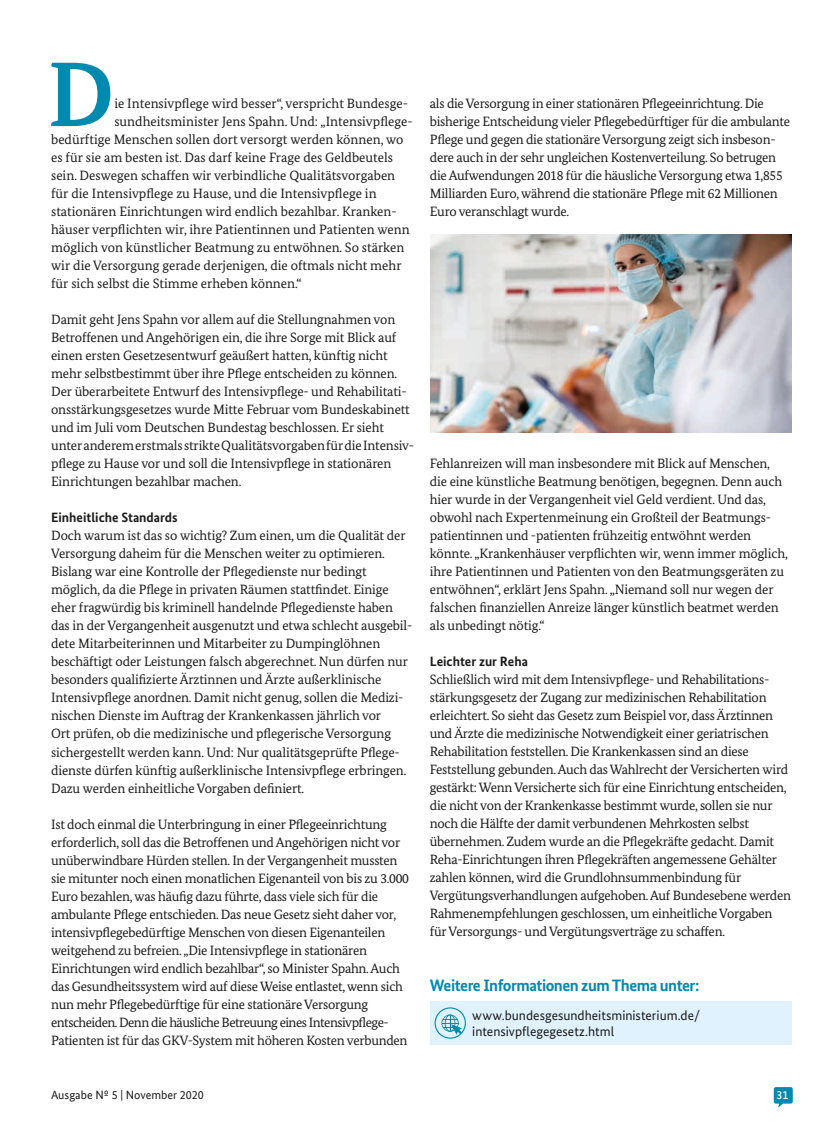
<style>
.page{position:relative;width:834px;height:1132px;background:#fff}
.page>*{position:absolute;margin:0;border:0;box-sizing:border-box;transform-origin:0 0}
.t1{font:700 91.8px "Bundes Serif";color:#008ab0}
.t2{font:700 16.5px "Bundes Sans";letter-spacing:-.03em;color:#008ab0}
.t3{font:13.5px/18px "Bundes Serif";letter-spacing:-.015em;color:#1b1a19}
.t4{font:13.5px/16.2px "Bundes Sans";color:#1b1a19}
.t5{font:700 13.5px "Bundes Sans";color:#1b1a19}
.t6{font:12px "Bundes Sans";color:#1b1a19}
.t7{font:500 12px "Bundes Sans";color:#fff}
</style>
<div class="page">
<svg style="left:773px;top:1087px;width:19px;height:20px"></svg>
<div style="left:429px;top:1000px;width:362px;height:44px;background:#e0f2fd"></div>
<div style="left:434px;top:1007px;width:32px;height:31px;border:1px solid #008ab0;border-radius:50%"></div>
<svg style="left:441px;top:1014px;width:21px;height:20px"></svg>
<img style="left:430px;top:234px;width:361px;height:198px">
<p class="t1" style="left:48px;top:39px;width:68px">D</p>
<p class="t3" style="left:114px;top:94px;width:295px">ie Intensivpflege wird besser“, verspricht Bundesge-</p>
<p class="t3" style="left:114px;top:112px;width:300px">sundheitsminister Jens Spahn. Und: „Intensivpflege-</p>
<p class="t3" style="left:51px;top:130px;width:354px">bedürftige Menschen sollen dort versorgt werden können, wo</p>
<p class="t3" style="left:51px;top:148px;width:343px">es für sie am besten ist. Das darf keine Frage des Geldbeutels</p>
<p class="t3" style="left:51px;top:166px;width:345px">sein. Deswegen schaffen wir verbindliche Qualitätsvorgaben</p>
<p class="t3" style="left:51px;top:184px;width:327px">für die Intensivpflege zu Hause, und die Intensivpflege in</p>
<p class="t3" style="left:51px;top:202px;width:347px">stationären Einrichtungen wird endlich bezahlbar. Kranken-</p>
<p class="t3" style="left:51px;top:220px;width:360px">häuser verpflichten wir, ihre Patientinnen und Patienten wenn</p>
<p class="t3" style="left:51px;top:238px;width:354px">möglich von künstlicher Beatmung zu entwöhnen. So stärken</p>
<p class="t3" style="left:51px;top:256px;width:352px">wir die Versorgung gerade derjenigen, die oftmals nicht mehr</p>
<p class="t3" style="left:51px;top:274px;width:252px">für sich selbst die Stimme erheben können.“</p>
<p class="t3" style="left:51px;top:310px;width:364px">Damit geht Jens Spahn vor allem auf die Stellungnahmen von Betroffenen und Angehörigen ein, die ihre Sorge mit Blick auf einen ersten Gesetzesentwurf geäußert hatten, künftig nicht mehr selbstbestimmt über ihre Pflege entscheiden zu können.<br>Der überarbeitete Entwurf des Intensivpflege- und Rehabilitati&shy;onsstärkungsgesetzes wurde Mitte Februar vom Bundeskabinett und im Juli vom Deutschen Bundestag beschlossen. Er sieht unter anderem erstmals strikte Qualitätsvorgaben für die Intensiv&shy;pflege zu Hause vor und soll die Intensivpflege in stationären Einrichtungen bezahlbar machen.</p>
<h3 class="t5" style="left:51px;top:509px;width:128px">Einheitliche Standards</h3>
<p class="t3" style="left:51px;top:526px;width:362px">Doch warum ist das so wichtig? Zum einen, um die Qualität der Versorgung daheim für die Menschen weiter zu optimieren.<br>Bislang war eine Kontrolle der Pflegedienste nur bedingt möglich, da die Pflege in privaten Räumen stattfindet. Einige eher fragwürdig bis kriminell handelnde Pflegedienste haben das in der Vergangenheit ausgenutzt und etwa schlecht ausgebil&shy;dete Mitarbeiterinnen und Mitarbeiter zu Dumpinglöhnen beschäftigt oder Leistungen falsch abgerechnet. Nun dürfen nur besonders qualifizierte Ärztinnen und Ärzte außerklinische Intensivpflege anordnen. Damit nicht genug, sollen die Medizi&shy;nischen Dienste im Auftrag der Krankenkassen jährlich vor<br>Ort prüfen, ob die medizinische und pflegerische Versorgung sichergestellt werden kann. Und: Nur qualitätsgeprüfte Pflege&shy;dienste dürfen künftig außerklinische Intensivpflege erbringen.<br>Dazu werden einheitliche Vorgaben definiert.</p>
<p class="t3" style="left:51px;top:814px;width:359px">Ist doch einmal die Unterbringung in einer Pflegeeinrichtung erforderlich, soll das die Betroffenen und Angehörigen nicht vor unüberwindbare Hürden stellen. In der Vergangenheit mussten sie mitunter noch einen monatlichen Eigenanteil von bis zu 3.000<br>Euro bezahlen, was häufig dazu führte, dass viele sich für die ambulante Pflege entschieden. Das neue Gesetz sieht daher vor, intensivpflegebedürftige Menschen von diesen Eigenanteilen weitgehend zu befreien. „Die Intensivpflege in stationären Einrichtungen wird endlich bezahlbar“, so Minister Spahn. Auch das Gesundheitssystem wird auf diese Weise entlastet, wenn sich nun mehr Pflegebedürftige für eine stationäre Versorgung entscheiden. Denn die häusliche Betreuung eines Intensivpflege-Patienten ist für das GKV-System mit höheren Kosten verbunden</p>
<p class="t3" style="left:430px;top:94px;width:362px">als die Versorgung in einer stationären Pflegeeinrichtung. Die bisherige Entscheidung vieler Pflegebedürftiger für die ambulante Pflege und gegen die stationäre Versorgung zeigt sich insbeson&shy;dere auch in der sehr ungleichen Kostenverteilung. So betrugen die Aufwendungen 2018 für die häusliche Versorgung etwa 1,855<br>Milliarden Euro, während die stationäre Pflege mit 62 Millionen Euro veranschlagt wurde.</p>
<p class="t3" style="left:430px;top:454px;width:359px">Fehlanreizen will man insbesondere mit Blick auf Menschen, die eine künstliche Beatmung benötigen, begegnen. Denn auch hier wurde in der Vergangenheit viel Geld verdient. Und das, obwohl nach Expertenmeinung ein Großteil der Beatmungs&shy;patientinnen und -patienten frühzeitig entwöhnt werden könnte. „Krankenhäuser verpflichten wir, wenn immer möglich, ihre Patientinnen und Patienten von den Beatmungsgeräten zu entwöhnen“, erklärt Jens Spahn. „Niemand soll nur wegen der falschen finanziellen Anreize länger künstlich beatmet werden als unbedingt nötig.“</p>
<h3 class="t5" style="left:430px;top:653px;width:100px">Leichter zur Reha</h3>
<p class="t3" style="left:430px;top:670px;width:362px">Schließlich wird mit dem Intensivpflege- und Rehabilitations&shy;stärkungsgesetz der Zugang zur medizinischen Rehabilitation erleichtert. So sieht das Gesetz zum Beispiel vor, dass Ärztinnen und Ärzte die medizinische Notwendigkeit einer geriatrischen Rehabilitation feststellen. Die Krankenkassen sind an diese Feststellung gebunden. Auch das Wahlrecht der Versicherten wird gestärkt: Wenn Versicherte sich für eine Einrichtung entscheiden, die nicht von der Krankenkasse bestimmt wurde, sollen sie nur noch die Hälfte der damit verbundenen Mehrkosten selbst übernehmen. Zudem wurde an die Pflegekräfte gedacht. Damit Reha-Einrichtungen ihren Pflegekräften angemessene Gehälter zahlen können, wird die Grundlohnsummenbindung für Vergütungsverhandlungen aufgehoben. Auf Bundesebene werden Rahmenempfehlungen geschlossen, um einheitliche Vorgaben für Versorgungs- und Vergütungsverträge zu schaffen.</p>
<p class="t2" style="left:430px;top:974px;width:271px">Weitere Informationen zum Thema unter:</p>
<p class="t4" style="left:472px;top:1006px;width:229px">www.bundesgesundheitsministerium.de/ intensivpflegegesetz.html</p>
<p class="t6" style="left:51px;top:1087px;width:154px">Ausgabe Nº 5 | November 2020</p>
<p class="t7" style="left:776px;top:1087px;width:13px">31</p>
</div>
